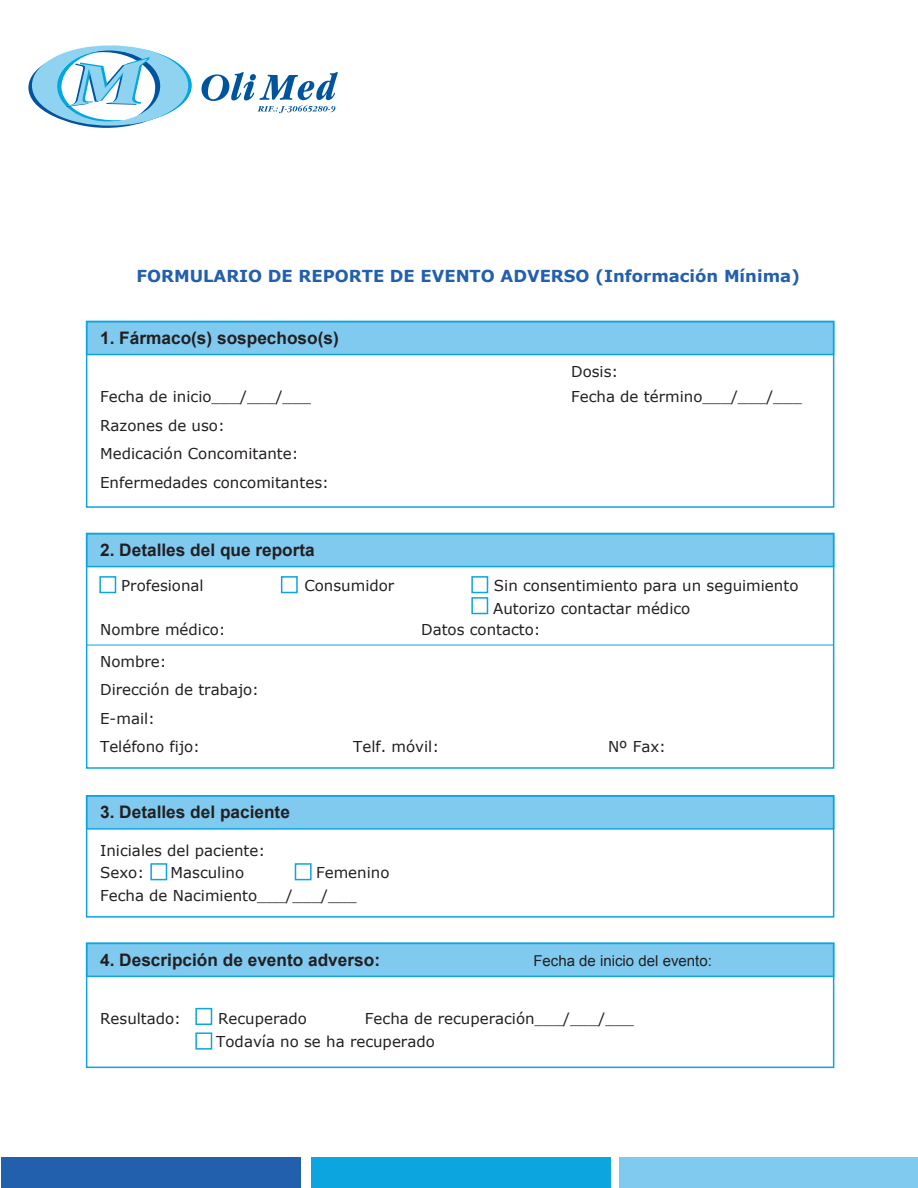
<style>
.page{position:relative;width:918px;height:1188px;background:#fff}
.page>*{position:absolute;margin:0;border:0;box-sizing:border-box;transform-origin:0 0}
.t1{font:700 17.25px "Arial";color:#231f20}
.t2{font:700 16.5px "Verdana";color:#225fac}
.t3{font:15px/28.5px "Verdana";color:#231f20}
.t4{font:15px "Arial";color:#231f20}
</style>
<div class="page">
<svg style="left:28px;top:45px;width:164px;height:83px"></svg>
<svg style="left:202px;top:72px;width:136px;height:41px"></svg>
<div style="left:1px;top:1158px;width:300px;height:30px;background:#225fac"></div>
<div style="left:311px;top:1158px;width:300px;height:30px;background:#0da5df"></div>
<div style="left:620px;top:1158px;width:298px;height:30px;background:#80caf0"></div>
<div style="left:86px;top:321px;width:748px;height:34px;background:#80caf0;border:2px solid #0da5df"></div>
<div style="left:86px;top:321px;width:748px;height:187px;border:2px solid #0da5df"></div>
<div style="left:86px;top:533px;width:748px;height:34px;background:#80caf0;border:2px solid #0da5df"></div>
<div style="left:86px;top:533px;width:748px;height:236px;border:2px solid #0da5df"></div>
<div style="left:86px;top:795px;width:748px;height:35px;background:#80caf0;border:2px solid #0da5df"></div>
<div style="left:86px;top:795px;width:748px;height:123px;border:2px solid #0da5df"></div>
<div style="left:86px;top:943px;width:748px;height:34px;background:#80caf0;border:2px solid #0da5df"></div>
<div style="left:86px;top:943px;width:748px;height:125px;border:2px solid #0da5df"></div>
<div style="left:99px;top:576px;width:17px;height:17px;border:2px solid #0da5df"></div>
<div style="left:281px;top:576px;width:17px;height:17px;border:2px solid #0da5df"></div>
<div style="left:150px;top:863px;width:17px;height:17px;border:2px solid #0da5df"></div>
<div style="left:195px;top:1008px;width:17px;height:17px;border:2px solid #0da5df"></div>
<div style="left:195px;top:1032px;width:17px;height:18px;border:2px solid #0da5df"></div>
<div style="left:295px;top:863px;width:17px;height:17px;border:2px solid #0da5df"></div>
<div style="left:471px;top:576px;width:17px;height:17px;border:2px solid #0da5df"></div>
<div style="left:471px;top:597px;width:17px;height:17px;border:2px solid #0da5df"></div>
<hr style="left:87px;top:645px;width:747px;height:1px;background:#0da5df">
<p class="t2" style="left:136px;top:266px;width:665px">FORMULARIO DE REPORTE DE EVENTO ADVERSO (Información Mínima)</p>
<p class="t1" style="left:100px;top:327px;width:240px">1. Fármaco(s) sospechoso(s)</p>
<p class="t3" style="left:571px;top:357px;width:49px">Dosis:</p>
<p class="t3" style="left:100px;top:383px;width:230px">Fecha de inicio___/___/___<br>Razones de uso:<br>Medicación Concomitante:<br>Enfermedades concomitantes:</p>
<p class="t3" style="left:571px;top:383px;width:232px">Fecha de término___/___/___</p>
<p class="t1" style="left:100px;top:539px;width:216px">2. Detalles del que reporta</p>
<p class="t3" style="left:121px;top:572px;width:84px">Profesional</p>
<p class="t3" style="left:304px;top:572px;width:91px">Consumidor</p>
<p class="t3" style="left:494px;top:572px;width:306px">Sin consentimiento para un seguimiento</p>
<p class="t3" style="left:493px;top:594px;width:199px">Autorizo contactar médico</p>
<p class="t3" style="left:100px;top:615px;width:127px">Nombre médico:</p>
<p class="t3" style="left:421px;top:615px;width:121px">Datos contacto:</p>
<p class="t3" style="left:100px;top:647px;width:160px">Nombre:<br>Dirección de trabajo:<br>E-mail:<br>Teléfono fijo:</p>
<p class="t3" style="left:353px;top:733px;width:87px">Telf. móvil:</p>
<p class="t3" style="left:608px;top:733px;width:60px">Nº Fax:</p>
<p class="t1" style="left:100px;top:801px;width:191px">3. Detalles del paciente</p>
<p class="t3" style="left:100px;top:839px;width:167px;line-height:22.5px">Iniciales del paciente:<br>Sexo:</p>
<p class="t3" style="left:171px;top:859px;width:75px">Masculino</p>
<p class="t3" style="left:100px;top:862px;width:291px;line-height:22.5px;text-indent:216px">Femenino<br>Fecha de Nacimiento___/___/___</p>
<p class="t1" style="left:100px;top:948px;width:281px">4. Descripción de evento adverso:</p>
<p class="t4" style="left:533px;top:951px;width:180px">Fecha de inicio del evento:</p>
<p class="t3" style="left:216px;top:1008px;width:419px;line-height:22.5px;text-indent:149px">Fecha de recuperación___/___/___<br>Todavía no se ha recuperado</p>
<p class="t3" style="left:100px;top:1005px;width:82px">Resultado:</p>
<p class="t3" style="left:218px;top:1005px;width:90px">Recuperado</p>
</div>
